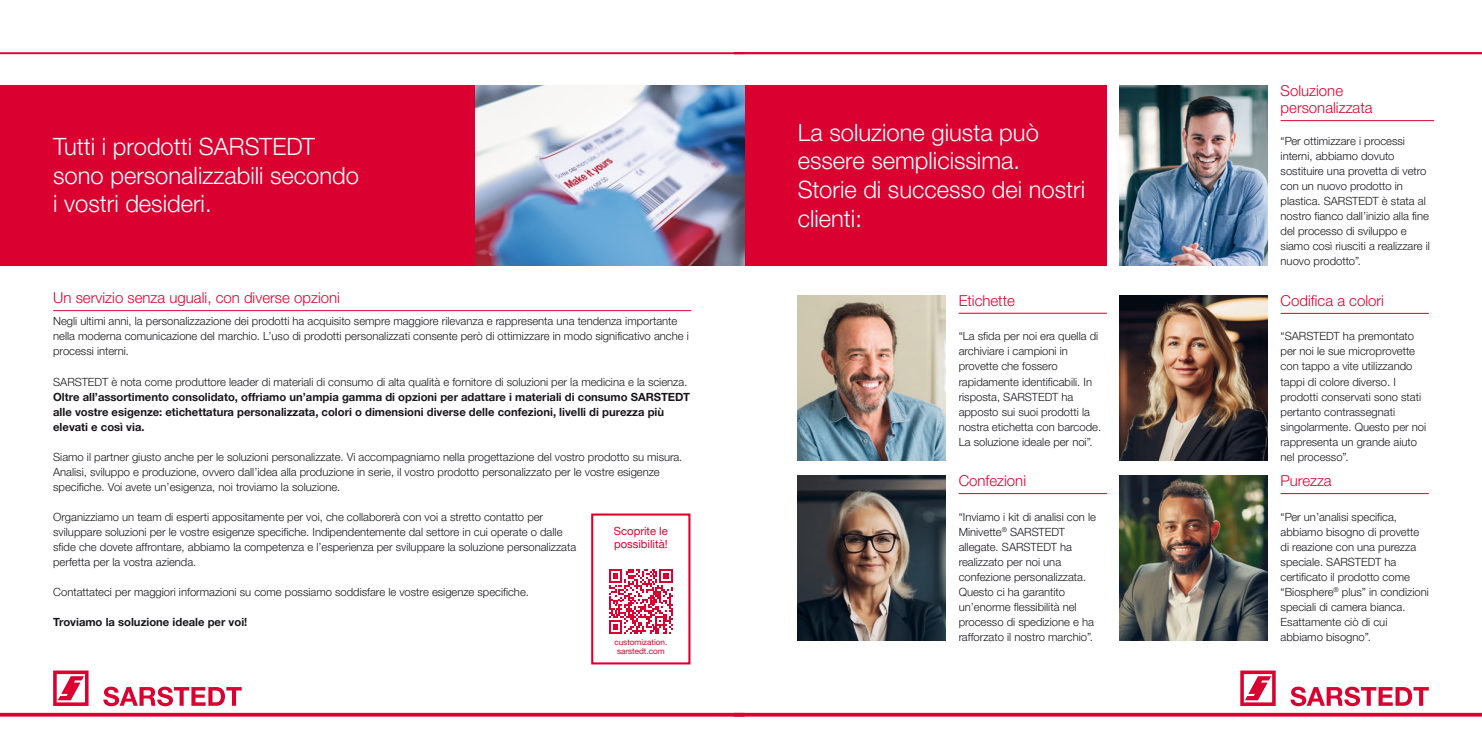
<style>
.page{position:relative;width:1482px;height:745px;background:#fff}
.page>*{position:absolute;margin:0;border:0;box-sizing:border-box;transform-origin:0 0}
.t1{font:300 23.75px/28.5px "Helvetica Neue LTW1 G";color:#fff}
.t2{font:300 15px/17.5px "Helvetica Neue LTW1 G";color:#da002f}
.t3{font:300 11.25px/15px "Helvetica Neue LTW1 G";color:#1a171c}
.t4{font:700 11.25px/15px "Helvetica Neue LTW1 G";color:#1a171c}
.t5{font:11.25px/13.5px "Helvetica Neue LTW1 G";color:#da002f}
.t6{font:8.12px/8.8px "Helvetica Neue LTW1 G";color:#da002f;text-align:center}
</style>
<div class="page">
<hr style="left:958px;top:313px;width:148px;height:1px;background:#da002f">
<hr style="left:958px;top:493px;width:148px;height:1px;background:#da002f">
<hr style="left:1280px;top:313px;width:148px;height:1px;background:#da002f">
<hr style="left:1280px;top:120px;width:153px;height:1px;background:#da002f">
<hr style="left:1280px;top:493px;width:148px;height:1px;background:#da002f">
<img style="left:797px;top:295px;width:148px;height:165px">
<img style="left:797px;top:475px;width:148px;height:165px">
<img style="left:1119px;top:295px;width:148px;height:165px">
<img style="left:1119px;top:85px;width:148px;height:180px">
<img style="left:1119px;top:475px;width:148px;height:165px">
<div style="left:744px;top:85px;width:362px;height:180px;background:#da002f"></div>
<svg style="left:744px;top:712px;width:737px;height:4px;background:#e1365b"></svg>
<svg style="left:1240px;top:670px;width:35px;height:35px"></svg>
<svg style="left:1290px;top:686px;width:138px;height:19px"></svg>
<hr style="left:0;top:52px;width:744px;height:2px;background:#da002f">
<hr style="left:733px;top:52px;width:748px;height:2px;background:#da002f">
<img style="left:474px;top:85px;width:270px;height:180px">
<hr style="left:53px;top:310px;width:638px;height:1px;background:#da002f">
<div style="left:0;top:85px;width:474px;height:180px;background:#da002f"></div>
<svg style="left:53px;top:670px;width:36px;height:35px"></svg>
<svg style="left:103px;top:686px;width:139px;height:19px"></svg>
<svg style="left:0;top:712px;width:744px;height:4px;background:#e1365b"></svg>
<div style="left:591px;top:513px;width:99px;height:151px;border:2px solid #da002f"></div>
<svg style="left:609px;top:569px;width:64px;height:64px"></svg>
<h1 class="t1" style="left:53px;top:132px;width:307px">Tutti i prodotti SARSTEDT sono personalizzabili secondo i vostri desideri.</h1>
<h2 class="t2" style="left:53px;top:289px;width:288px">Un servizio senza uguali, con diverse opzioni</h2>
<p class="t3" style="left:53px;top:313px;width:637px">Negli ultimi anni, la personalizzazione dei prodotti ha acquisito sempre maggiore rilevanza e rappresenta una tendenza importante nella moderna comunicazione del marchio. L’uso di prodotti personalizzati consente però di ottimizzare in modo significativo anche i processi interni.</p>
<p class="t3" style="left:53px;top:373px;width:635px">SARSTEDT è nota come produttore leader di materiali di consumo di alta qualità e fornitore di soluzioni per la medicina e la scienza.</p>
<p class="t4" style="left:53px;top:388px;width:638px">Oltre all’assortimento consolidato, offriamo un’ampia gamma di opzioni per adattare i materiali di consumo SARSTEDT alle vostre esigenze: etichettatura personalizzata, colori o dimensioni diverse delle confezioni, livelli di purezza più elevati e così via.</p>
<p class="t3" style="left:53px;top:448px;width:630px">Siamo il partner giusto anche per le soluzioni personalizzate. Vi accompagniamo nella progettazione del vostro prodotto su misura.<br>Analisi, sviluppo e produzione, ovvero dall’idea alla produzione in serie, il vostro prodotto personalizzato per le vostre esigenze specifiche. Voi avete un’esigenza, noi troviamo la soluzione.</p>
<p class="t3" style="left:53px;top:508px;width:524px">Organizziamo un team di esperti appositamente per voi, che collaborerà con voi a stretto contatto per sviluppare soluzioni per le vostre esigenze specifiche. Indipendentemente dal settore in cui operate o dalle sfide che dovete affrontare, abbiamo la competenza e l’esperienza per sviluppare la soluzione personalizzata perfetta per la vostra azienda.</p>
<p class="t3" style="left:53px;top:583px;width:477px">Contattateci per maggiori informazioni su come possiamo soddisfare le vostre esigenze specifiche.</p>
<p class="t4" style="left:53px;top:613px;width:196px">Troviamo la soluzione ideale per voi!</p>
<p class="t5" style="left:614px;top:523px;width:55px">Scoprite le possibilità!</p>
<p class="t6" style="left:614px;top:637px;width:54px">customization. sarstedt.com</p>
<h1 class="t1" style="left:797px;top:118px;width:289px">La soluzione giusta può essere semplicissima.<br>Storie di successo dei nostri clienti:</h1>
<h2 class="t2" style="left:958px;top:291px;width:58px">Etichette</h2>
<p class="t3" style="left:958px;top:328px;width:144px">“La sfida per noi era quella di archiviare i campioni in provette che fossero rapidamente identificabili. In risposta, SARSTEDT ha apposto sui suoi prodotti la nostra etichetta con barcode.<br>La soluzione ideale per noi”.</p>
<h2 class="t2" style="left:958px;top:472px;width:69px">Confezioni</h2>
<p class="t3" style="left:958px;top:508px;width:139px">“Inviamo i kit di analisi con le<br>Minivette<sup>®</sup> SARSTEDT allegate. SARSTEDT ha realizzato per noi una confezione personalizzata.<br>Questo ci ha garantito un’enorme flessibilità nel processo di spedizione e ha rafforzato il nostro marchio”.</p>
<h2 class="t2" style="left:1280px;top:82px;width:93px">Soluzione personalizzata</h2>
<p class="t3" style="left:1280px;top:133px;width:151px">“Per ottimizzare i processi interni, abbiamo dovuto sostituire una provetta di vetro con un nuovo prodotto in plastica. SARSTEDT è stata al nostro fianco dall’inizio alla fine del processo di sviluppo e siamo così riusciti a realizzare il nuovo prodotto”.</p>
<h2 class="t2" style="left:1280px;top:292px;width:105px">Codifica a colori</h2>
<p class="t3" style="left:1280px;top:328px;width:147px">“SARSTEDT ha premontato per noi le sue microprovette con tappo a vite utilizzando tappi di colore diverso. I prodotti conservati sono stati pertanto contrassegnati singolarmente. Questo per noi rappresenta un grande aiuto nel processo”.</p>
<h2 class="t2" style="left:1280px;top:472px;width:53px">Purezza</h2>
<p class="t3" style="left:1280px;top:508px;width:150px">“Per un’analisi specifica, abbiamo bisogno di provette di reazione con una purezza speciale. SARSTEDT ha certificato il prodotto come “Biosphere<sup>®</sup> plus” in condizioni speciali di camera bianca.<br>Esattamente ciò di cui abbiamo bisogno”.</p>
</div>
